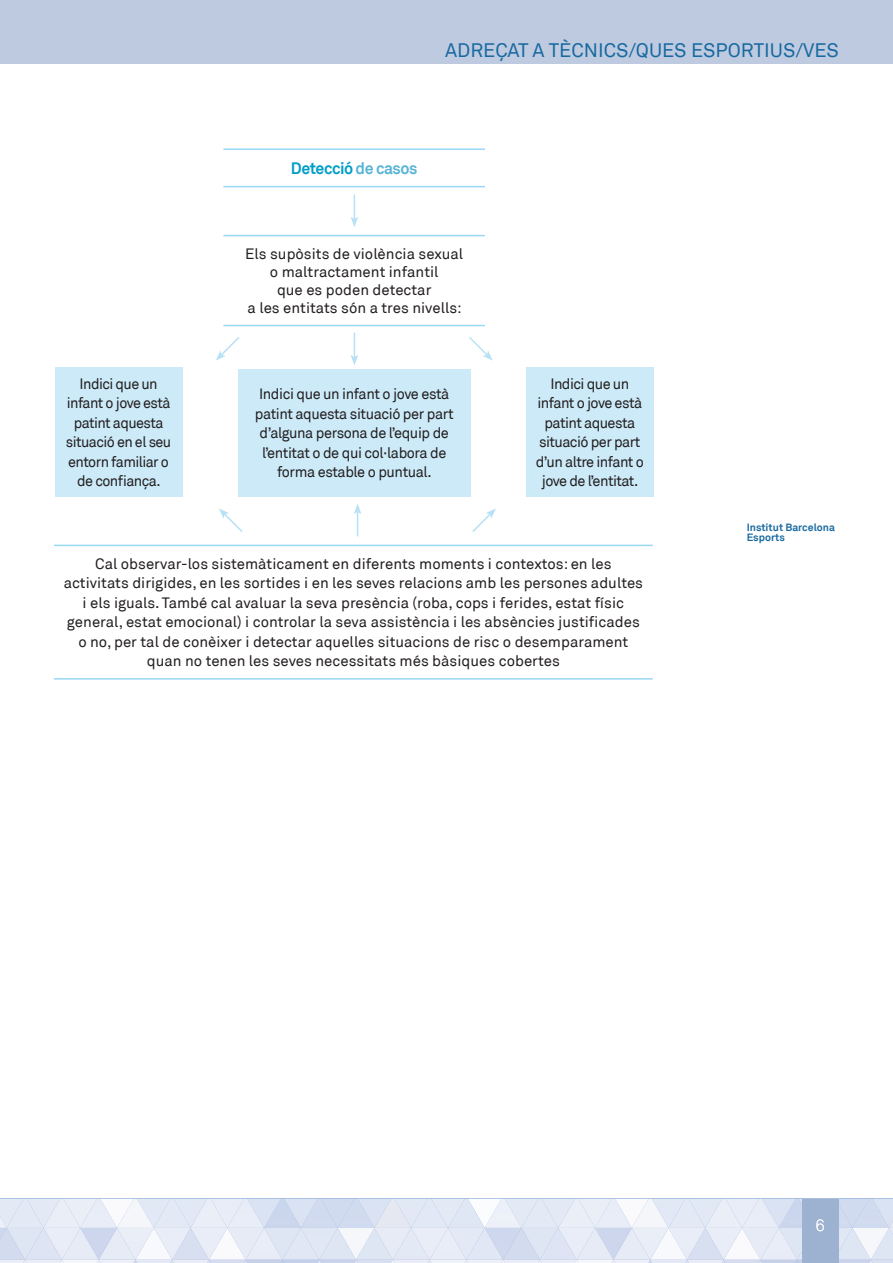
<style>
.page{position:relative;width:893px;height:1263px;background:#fff}
.page>*{position:absolute;margin:0;border:0;box-sizing:border-box;transform-origin:0 0}
.t1{font:19.5px "Akkurat";color:#1869a0}
.t2{font:700 16.5px "Akkurat";letter-spacing:-.03em;color:#009ec7}
.t3{font:300 16.5px "Akkurat";color:#fff}
.t4{font:15px/19.5px "Akkurat";color:#231f20;text-align:center}
.t5{font:15px/19.5px "Akkurat";letter-spacing:-.03em;color:#231f20;text-align:center}
.t6{font:15px/19.5px "Akkurat";letter-spacing:-.04em;color:#231f20;text-align:center}
.t7{font:15px/19.5px "Akkurat";letter-spacing:-.04em;color:#231f20;text-align:center;scale:.96 1}
.t8{font:700 10.5px/10.5px "Akkurat";color:#1869a0}
.s1{color:#59b4d5}
</style>
<div class="page">
<div style="left:0;top:0;width:893px;height:64px;background:#becadf"></div>
<svg style="left:0;top:1199px;width:893px;height:64px;background:#e2e8f4"></svg>
<div style="left:802px;top:1199px;width:37px;height:64px;background:#9db1d0"></div>
<div style="left:55px;top:368px;width:127px;height:129px;background:#cceaf8"></div>
<hr style="left:223px;top:148px;width:262px;height:2px;background:#9ad9f4">
<hr style="left:223px;top:186px;width:262px;height:1px;background:#9ad9f4">
<div style="left:526px;top:368px;width:128px;height:129px;background:#cceaf8"></div>
<div style="left:238px;top:369px;width:232px;height:128px;background:#cceaf8"></div>
<svg style="left:351px;top:194px;width:7px;height:33px"></svg>
<hr style="left:223px;top:235px;width:262px;height:1px;background:#9ad9f4">
<hr style="left:223px;top:325px;width:262px;height:1px;background:#9ad9f4">
<svg style="left:351px;top:333px;width:7px;height:32px"></svg>
<svg style="left:216px;top:337px;width:23px;height:24px"></svg>
<svg style="left:469px;top:337px;width:24px;height:24px"></svg>
<hr style="left:54px;top:545px;width:599px;height:1px;background:#9ad9f4">
<hr style="left:54px;top:678px;width:599px;height:2px;background:#9ad9f4">
<svg style="left:354px;top:504px;width:7px;height:32px"></svg>
<svg style="left:219px;top:508px;width:24px;height:24px"></svg>
<svg style="left:472px;top:508px;width:24px;height:24px"></svg>
<h1 class="t1" style="left:445px;top:38px;width:395px">ADREÇAT A TÈCNICS/QUES ESPORTIUS/VES</h1>
<p class="t2" style="left:291px;top:158px;width:128px">Detecció <span class="s1">de casos</span></p>
<p class="t7" style="left:66px;top:374px;width:111px">Indici que un infant o jove està patint aquesta situació en el seu entorn familiar o de confiança.</p>
<p class="t4" style="left:245px;top:245px;width:220px;line-height:18px">Els supòsits de violència sexual o maltractament infantil<br>que es poden detectar<br>a les entitats són a tres nivells:</p>
<p class="t5" style="left:255px;top:385px;width:200px">Indici que un infant o jove està patint aquesta situació per part d’alguna persona de l’equip de l’entitat o de qui col·labora de forma estable o puntual.</p>
<p class="t6" style="left:536px;top:374px;width:110px">Indici que un infant o jove està patint aquesta situació per part d’un altre infant o jove de l’entitat.</p>
<p class="t4" style="left:64px;top:554px;width:581px">Cal observar-los sistemàticament en diferents moments i contextos: en les activitats dirigides, en les sortides i en les seves relacions amb les persones adultes i els iguals. També cal avaluar la seva presència (roba, cops i ferides, estat físic general, estat emocional) i controlar la seva assistència i les absències justificades o no, per tal de conèixer i detectar aquelles situacions de risc o desemparament quan no tenen les seves necessitats més bàsiques cobertes</p>
<p class="t8" style="left:747px;top:522px;width:90px">Institut Barcelona<br>Esports</p>
<p class="t3" style="left:815px;top:1215px;width:11px">6</p>
</div>
